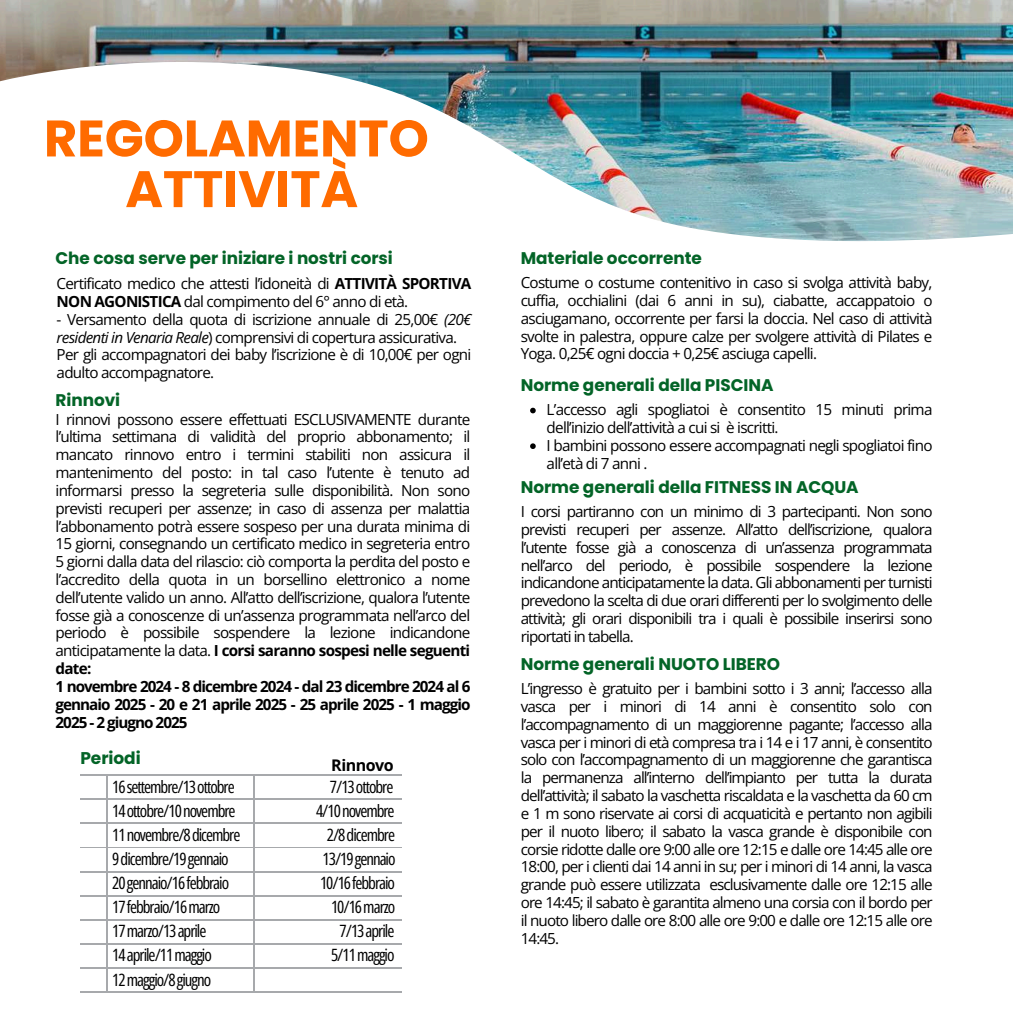
<style>
.page{position:relative;width:1013px;height:1013px;background:#fff}
.page>*{position:absolute;margin:0;border:0;box-sizing:border-box;transform-origin:0 0}
.t1{font:700 51.25px/50.6px "Poppins";letter-spacing:-.005em;color:#ff6b00;text-align:center}
.t2{font:17px/24px "Open Sans Condensed";letter-spacing:-.06em;color:#000}
.t3{font:700 17px "Poppins";letter-spacing:-.005em;color:#036427}
.t4{font:700 16.88px "Poppins";letter-spacing:-.005em;color:#036427}
.t5{font:700 16px "Open Sans";letter-spacing:-.03em;color:#000}
.t6{font:15.25px/17.8px "Open Sans";letter-spacing:-.05em;color:#000}
.s1{font-weight:700}
.s2{font-style:italic}
</style>
<div class="page">
<img style="left:0;top:0;width:1012px;height:241px">
<hr style="left:107px;top:774px;width:147px;height:1px;background:#a7a9ac">
<hr style="left:254px;top:774px;width:147px;height:1px;background:#a7a9ac">
<hr style="left:107px;top:799px;width:147px;height:1px;background:#a7a9ac">
<hr style="left:254px;top:799px;width:147px;height:1px;background:#a7a9ac">
<hr style="left:107px;top:823px;width:147px;height:1px;background:#a7a9ac">
<hr style="left:254px;top:823px;width:147px;height:1px;background:#a7a9ac">
<hr style="left:107px;top:847px;width:147px;height:1px;background:#a7a9ac">
<hr style="left:254px;top:847px;width:147px;height:1px;background:#a7a9ac">
<hr style="left:107px;top:871px;width:147px;height:1px;background:#a7a9ac">
<hr style="left:254px;top:871px;width:147px;height:1px;background:#a7a9ac">
<hr style="left:107px;top:895px;width:147px;height:1px;background:#a7a9ac">
<hr style="left:254px;top:895px;width:147px;height:1px;background:#a7a9ac">
<hr style="left:107px;top:919px;width:147px;height:1px;background:#a7a9ac">
<hr style="left:254px;top:919px;width:147px;height:1px;background:#a7a9ac">
<hr style="left:107px;top:943px;width:147px;height:1px;background:#a7a9ac">
<hr style="left:254px;top:943px;width:147px;height:1px;background:#a7a9ac">
<hr style="left:107px;top:967px;width:147px;height:1px;background:#a7a9ac">
<hr style="left:254px;top:967px;width:147px;height:1px;background:#a7a9ac">
<svg style="left:254px;top:775px;width:1px;height:216px"></svg>
<svg style="left:80px;top:774px;width:28px;height:218px"></svg>
<hr style="left:107px;top:991px;width:147px;height:1px;background:#a7a9ac">
<hr style="left:254px;top:991px;width:147px;height:1px;background:#a7a9ac">
<svg style="left:530px;top:408px;width:5px;height:5px"></svg>
<svg style="left:530px;top:443px;width:5px;height:6px"></svg>
<h1 class="t1" style="left:44px;top:113px;width:386px">REGOLAMENTO<br>ATTIVITÀ</h1>
<p class="t4" style="left:56px;top:246px;width:339px">Che cosa serve per iniziare i nostri corsi</p>
<p class="t4" style="left:520px;top:246px;width:183px">Materiale occorrente</p>
<p class="t6" style="left:57px;top:274px;width:416px">Certificato medico che attesti l’idoneità di <span class="s1">ATTIVITÀ SPORTIVA<br>NON AGONISTICA</span> dal compimento del 6° anno di età.</p>
<p class="t6" style="left:57px;top:310px;width:416px">- Versamento della quota di iscrizione annuale di 25,00€ <span class="s2">(20€ residenti in Venaria Reale</span>) comprensivi di copertura assicurativa.<br>Per gli accompagnatori dei baby l’iscrizione è di 10,00€ per ogni adulto accompagnatore.</p>
<p class="t4" style="left:56px;top:388px;width:66px">Rinnovi</p>
<p class="t6" style="left:520px;top:273px;width:413px;text-align:justify">Costume o costume contenitivo in caso si svolga attività baby, cuffia, occhialini (dai 6 anni in su), ciabatte, accappatoio o asciugamano, occorrente per farsi la doccia. Nel caso di attività svolte in palestra, oppure calze per svolgere attività di Pilates e Yoga. 0,25€ ogni doccia + 0,25€ asciuga capelli.</p>
<p class="t4" style="left:520px;top:373px;width:254px">Norme generali della PISCINA</p>
<p class="t6" style="left:546px;top:400px;width:387px">L’accesso agli spogliatoi è consentito 15 minuti prima dell’inizio dell’attività a cui si è iscritti.<br>I bambini possono essere accompagnati negli spogliatoi fino all’età di 7 anni .</p>
<p class="t4" style="left:520px;top:475px;width:339px">Norme generali della FITNESS IN ACQUA</p>
<p class="t6" style="left:520px;top:502px;width:413px;text-align:justify">I corsi partiranno con un minimo di 3 partecipanti. Non sono previsti recuperi per assenze. All’atto dell’iscrizione, qualora l’utente fosse già a conoscenza di un’assenza programmata nell’arco del periodo, è possibile sospendere la lezione indicandone anticipatamente la data. Gli abbonamenti per turnisti prevedono la scelta di due orari differenti per lo svolgimento delle attività; gli orari disponibili tra i quali è possibile inserirsi sono riportati in tabella.</p>
<p class="t4" style="left:520px;top:652px;width:261px">Norme generali NUOTO LIBERO</p>
<p class="t6" style="left:520px;top:679px;width:413px;text-align:justify">L’ingresso è gratuito per i bambini sotto i 3 anni; l’accesso alla vasca per i minori di 14 anni è consentito solo con l’accompagnamento di un maggiorenne pagante; l’accesso alla vasca per i minori di età compresa tra i 14 e i 17 anni, è consentito solo con l’accompagnamento di un maggiorenne che garantisca la permanenza all’interno dell’impianto per tutta la durata dell’attività; il sabato la vaschetta riscaldata e la vaschetta da 60 cm e 1 m sono riservate ai corsi di acquaticità e pertanto non agibili per il nuoto libero; il sabato la vasca grande è disponibile con corsie ridotte dalle ore 9:00 alle ore 12:15 e dalle ore 14:45 alle ore 18:00, per i clienti dai 14 anni in su; per i minori di 14 anni, la vasca grande può essere utilizzata esclusivamente dalle ore 12:15 alle ore 14:45; il sabato è garantita almeno una corsia con il bordo per il nuoto libero dalle ore 8:00 alle ore 9:00 e dalle ore 12:15 alle ore 14:45.</p>
<p class="t6" style="left:56px;top:410px;width:416px">I rinnovi possono essere effettuati ESCLUSIVAMENTE durante l’ultima settimana di validità del proprio abbonamento; il mancato rinnovo entro i termini stabiliti non assicura il mantenimento del posto: in tal caso l’utente è tenuto ad informarsi presso la segreteria sulle disponibilità. Non sono previsti recuperi per assenze; in caso di assenza per malattia l’abbonamento potrà essere sospeso per una durata minima di 15 giorni, consegnando un certificato medico in segreteria entro 5 giorni dalla data del rilascio: ciò comporta la perdita del posto e l’accredito della quota in un borsellino elettronico a nome dell’utente valido un anno. All’atto dell’iscrizione, qualora l’utente fosse già a conoscenze di un’assenza programmata nell’arco del periodo è possibile sospendere la lezione indicandone anticipatamente la data. <span class="s1">I corsi saranno sospesi nelle seguenti date:<br>1 novembre 2024 - 8 dicembre 2024 - dal 23 dicembre 2024 al 6 gennaio 2025 - 20 e 21 aprile 2025 - 25 aprile 2025 - 1 maggio 2025 - 2 giugno 2025</span></p>
<p class="t3" style="left:80px;top:746px;width:62px">Periodi</p>
<p class="t2" style="left:112px;top:774px;width:130px">16settembre/13ottobre<br>14ottobre/10novembre<br>11novembre/8dicembre<br>9dicembre/19gennaio<br>20gennaio/16febbraio<br>17febbraio/16marzo<br>17marzo/13aprile<br>14aprile/11maggio<br>12maggio/8giugno</p>
<p class="t2" style="left:316px;top:774px;width:81px;text-align:right">7/13ottobre<br>4/10novembre<br>2/8dicembre<br>13/19gennaio<br>10/16febbraio<br>10/16marzo<br>7/13aprile<br>5/11maggio</p>
<p class="t5" style="left:331px;top:753px;width:64px">Rinnovo</p>
</div>
